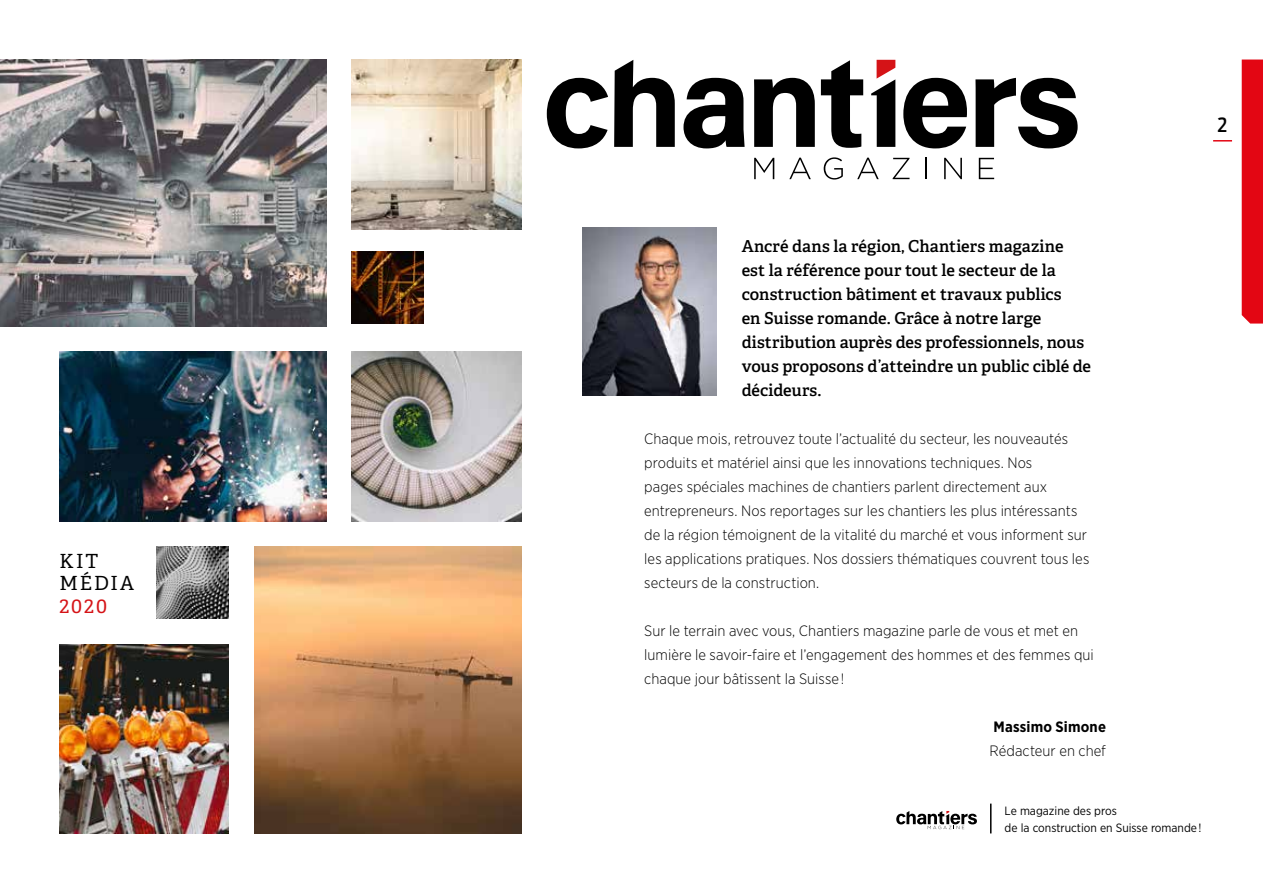
<style>
.page{position:relative;width:1263px;height:893px;background:#fff}
.page>*{position:absolute;margin:0;border:0;box-sizing:border-box;transform-origin:0 0}
.t1{font:19.5px/22.5px "Adelle";letter-spacing:.1em;color:#000}
.t2{font:19.5px "Adelle";color:#d51317}
.t3{font:500 19.5px "Antenna Cond";color:#000}
.t4{font:16.5px/24px "Adelle PE Sb";color:#000}
.t5{font:300 15px/24px "Gotham Narrow";letter-spacing:.005em;color:#000}
.t6{font:700 15px "Gotham Narrow";letter-spacing:.01em;color:#000}
.t7{font:12px/16.5px "Gotham Narrow";color:#000}
</style>
<div class="page">
<img style="left:0;top:60px;width:326px;height:266px">
<img style="left:254px;top:547px;width:267px;height:286px">
<img style="left:352px;top:352px;width:169px;height:169px">
<img style="left:352px;top:60px;width:169px;height:169px">
<img style="left:60px;top:644px;width:169px;height:189px">
<img style="left:352px;top:252px;width:72px;height:72px">
<img style="left:157px;top:547px;width:72px;height:72px">
<img style="left:60px;top:352px;width:266px;height:169px">
<img style="left:583px;top:228px;width:133px;height:168px">
<svg style="left:614px;top:60px;width:61px;height:87px"></svg>
<svg style="left:754px;top:78px;width:61px;height:69px"></svg>
<svg style="left:821px;top:60px;width:42px;height:88px"></svg>
<svg style="left:903px;top:78px;width:64px;height:70px"></svg>
<svg style="left:871px;top:60px;width:24px;height:87px"></svg>
<svg style="left:683px;top:78px;width:62px;height:70px"></svg>
<svg style="left:975px;top:78px;width:103px;height:70px"></svg>
<svg style="left:547px;top:78px;width:61px;height:70px"></svg>
<svg style="left:754px;top:158px;width:20px;height:21px"></svg>
<svg style="left:789px;top:158px;width:22px;height:21px"></svg>
<svg style="left:824px;top:157px;width:19px;height:23px"></svg>
<svg style="left:857px;top:158px;width:22px;height:21px"></svg>
<svg style="left:893px;top:158px;width:16px;height:21px"></svg>
<hr style="left:925px;top:158px;width:2px;height:21px;background:#000">
<svg style="left:944px;top:158px;width:18px;height:21px"></svg>
<svg style="left:979px;top:158px;width:15px;height:21px"></svg>
<svg style="left:896px;top:811px;width:81px;height:18px"></svg>
<svg style="left:990px;top:804px;width:1px;height:29px"></svg>
<div style="left:1242px;top:60px;width:21px;height:264px;background:#e30613"></div>
<svg style="left:1213px;top:140px;width:19px;height:2px"></svg>
<h1 class="t1" style="left:60px;top:550px;width:76px">KIT<br>MÉDIA</h1>
<h1 class="t2" style="left:60px;top:594px;width:49px">2020</h1>
<h1 class="t3" style="left:1217px;top:113px;width:11px">2</h1>
<p class="t4" style="left:742px;top:233px;width:351px">Ancré dans la région, Chantiers magazine est la référence pour tout le secteur de la construction bâtiment et travaux publics<br>en Suisse romande. Grâce à notre large distribution auprès des professionnels, nous vous proposons d’atteindre un public ciblé de décideurs.</p>
<p class="t5" style="left:644px;top:426px;width:447px">Chaque mois, retrouvez toute l’actualité du secteur, les nouveautés produits et matériel ainsi que les innovations techniques. Nos<br>pages spéciales machines de chantiers parlent directement aux entrepreneurs. Nos reportages sur les chantiers les plus intéressants de la région témoignent de la vitalité du marché et vous informent sur les applications pratiques. Nos dossiers thématiques couvrent tous les secteurs de la construction.</p>
<p class="t5" style="left:644px;top:618px;width:451px">Sur le terrain avec vous, Chantiers magazine parle de vous et met en lumière le savoir-faire et l’engagement des hommes et des femmes qui chaque jour bâtissent la Suisse !</p>
<p class="t6" style="left:994px;top:717px;width:114px">Massimo Simone</p>
<p class="t5" style="left:989px;top:738px;width:118px">Rédacteur en chef</p>
<p class="t7" style="left:1005px;top:802px;width:198px">Le magazine des pros<br>de la construction en Suisse romande !</p>
</div>
